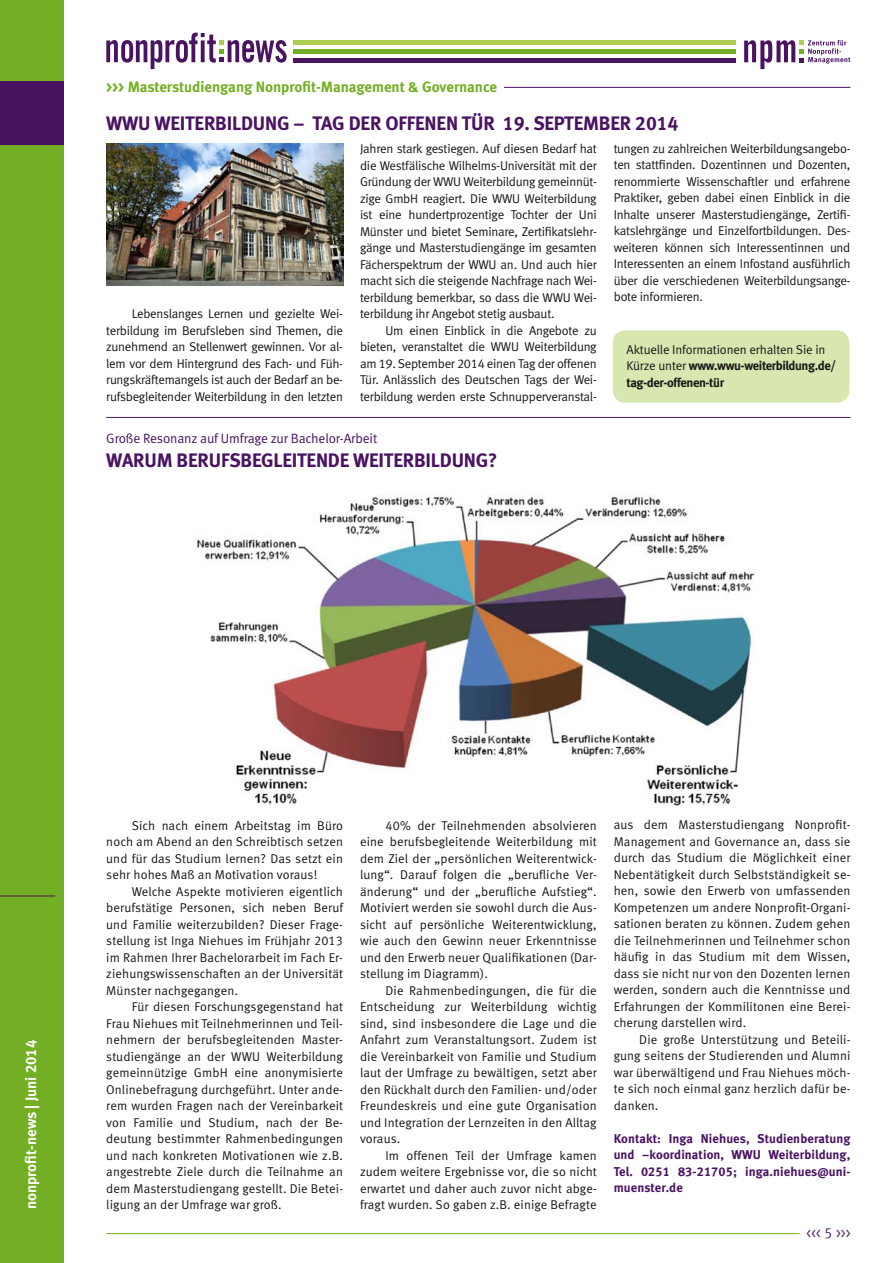
<style>
.page{position:relative;width:893px;height:1263px;background:#fff}
.page>*{position:absolute;margin:0;border:0;box-sizing:border-box;transform-origin:0 0}
.t1{font:19.5px "Meta Bold LF";letter-spacing:-.01em;color:#491362}
.t2{font:700 19.5px "Meta";letter-spacing:-.01em;color:#491362}
.t3{font:15px "Meta Bold LF";color:#73af24}
.t4{font:15px "Meta Bold LF";color:#fff}
.t5{font:15px "Meta Normal LF";color:#572e70}
.t6{font:13.5px "Meta Normal LF";letter-spacing:-.01em;color:#491362}
.t7{font:12.75px/16.5px "Meta Normal LF";letter-spacing:.005em;color:#181716;text-align:justify}
.t8{font:12.75px/16.5px "Meta Bold LF";letter-spacing:.01em;color:#491362;text-align:justify}
.t9{font:12.75px/16.5px "Meta Bold LF";letter-spacing:-.03em;color:#181716}
.s1{font-family:"Meta Normal LF"}
</style>
<div class="page">
<div style="left:0;top:0;width:64px;height:1263px;background:#73af24"></div>
<div style="left:0;top:81px;width:64px;height:64px;background:#491362"></div>
<svg style="left:106px;top:33px;width:181px;height:36px"></svg>
<hr style="left:293px;top:58px;width:443px;height:4px;background:#491362">
<div style="left:293px;top:49px;width:442px;height:5px;background:#73af24"></div>
<hr style="left:293px;top:40px;width:442px;height:4px;background:#aecc52">
<svg style="left:744px;top:40px;width:106px;height:29px"></svg>
<hr style="left:106px;top:1233px;width:744px;height:1px;background:#73af24">
<hr style="left:487px;top:87px;width:363px;height:1px;background:#491362">
<div style="left:106px;top:80px;width:398px;height:15px;background:#fff"></div>
<div style="left:800px;top:1223px;width:50px;height:30px;background:#fff"></div>
<hr style="left:106px;top:417px;width:744px;height:1px;background:#491362">
<hr style="left:0;top:896px;width:55px;height:1px;background:#491362">
<div style="left:613px;top:330px;width:236px;height:73px;background:#d8e6b0;border-radius:13px"></div>
<img style="left:197px;top:495px;width:557px;height:310px">
<img style="left:106px;top:144px;width:237px;height:141px">
<p class="t3" style="left:106px;top:78px;width:393px">&gt;&gt;&gt; Masterstudiengang Nonprofit-Management &amp; Governance</p>
<h1 class="t1" style="left:106px;top:112px;width:574px">WWU Weiterbildung – Tag der offenen Tür 19. September 2014</h1>
<p class="t7" style="left:106px;top:305px;width:238px;text-indent:26px">Lebenslanges Lernen und gezielte Wei&shy;terbildung im Berufsleben sind Themen, die zunehmend an Stellenwert gewinnen. Vor al&shy;lem vor dem Hintergrund des Fach- und Füh&shy;rungskräftemangels ist auch der Bedarf an be&shy;rufsbegleitender Weiterbildung in den letzten</p>
<p class="t7" style="left:360px;top:140px;width:238px">Jahren stark gestiegen. Auf diesen Bedarf hat die Westfälische Wilhelms-Universität mit der Gründung der WWU Weiterbildung gemeinnüt&shy;zige GmbH reagiert. Die WWU Weiterbildung ist eine hundertprozentige Tochter der Uni Münster und bietet Seminare, Zertifikatslehr&shy;gänge und Masterstudiengänge im gesamten Fächerspektrum der WWU an. Und auch hier macht sich die steigende Nachfrage nach Wei&shy;terbildung bemerkbar, so dass die WWU Wei&shy;terbildung ihr Angebot stetig ausbaut.</p>
<p class="t7" style="left:360px;top:322px;width:238px;text-indent:26px">Um einen Einblick in die Angebote zu bieten, veranstaltet die WWU Weiterbildung am 19. September 2014 einen Tag der offenen Tür. Anlässlich des Deutschen Tags der Wei&shy;terbildung werden erste Schnupperveranstal-</p>
<p class="t6" style="left:106px;top:430px;width:272px">Große Resonanz auf Umfrage zur Bachelor-Arbeit</p>
<h1 class="t2" style="left:106px;top:448px;width:393px">WARUM BERUFSBEGLEITENDE WEITERBILDUNG?</h1>
<p class="t7" style="left:614px;top:140px;width:238px">tungen zu zahlreichen Weiterbildungsangebo&shy;ten stattfinden. Dozentinnen und Dozenten, renommierte Wissenschaftler und erfahrene Praktiker, geben dabei einen Einblick in die Inhalte unserer Masterstudiengänge, Zertifi&shy;katslehrgänge und Einzelfortbildungen. Des&shy;weiteren können sich Interessentinnen und Interessenten an einem Infostand ausführlich über die verschiedenen Weiterbildungsange&shy;bote informieren.</p>
<p class="t7" style="left:626px;top:341px;width:201px">Aktuelle Informationen erhalten Sie in</p>
<p class="t9" style="left:626px;top:357px;width:211px"><span class="s1">Kürze unter</span> www.wwu-weiterbildung.de/ tag-der-offenen-tür</p>
<p class="t4" style="left:22px;top:1209px;width:171px;rotate:-90deg">nonprofit-news | Juni 2014</p>
<p class="t7" style="left:106px;top:817px;width:238px;text-indent:26px">Sich nach einem Arbeitstag im Büro noch am Abend an den Schreibtisch setzen und für das Studium lernen? Das setzt ein sehr hohes Maß an Motivation voraus!</p>
<p class="t7" style="left:106px;top:883px;width:238px;text-indent:26px">Welche Aspekte motivieren eigentlich berufstätige Personen, sich neben Beruf und Familie weiterzubilden? Dieser Frage&shy;stellung ist Inga Niehues im Frühjahr 2013 im Rahmen Ihrer Bachelorarbeit im Fach Er&shy;ziehungswissenschaften an der Universität Münster nachgegangen.</p>
<p class="t7" style="left:106px;top:998px;width:238px;text-indent:26px">Für diesen Forschungsgegenstand hat Frau Niehues mit Teilnehmerinnen und Teil&shy;nehmern der berufsbegleitenden Master&shy;studiengänge an der WWU Weiterbildung gemeinnützige GmbH eine anonymisierte Onlinebefragung durchgeführt. Unter ande&shy;rem wurden Fragen nach der Vereinbarkeit von Familie und Studium, nach der Be&shy;deutung bestimmter Rahmenbedingungen und nach konkreten Motivationen wie z.B. angestrebte Ziele durch die Teilnahme an dem Masterstudiengang gestellt. Die Betei&shy;ligung an der Umfrage war groß.</p>
<p class="t7" style="left:360px;top:817px;width:238px;text-indent:26px">40% der Teilnehmenden absolvieren eine berufsbegleitende Weiterbildung mit dem Ziel der „persönlichen Weiterentwick&shy;lung“. Darauf folgen die „berufliche Ver&shy;änderung“ und der „berufliche Aufstieg“.<br>Motiviert werden sie sowohl durch die Aus&shy;sicht auf persönliche Weiterentwicklung, wie auch den Gewinn neuer Erkenntnisse und den Erwerb neuer Qualifikationen (Dar&shy;stellung im Diagramm).</p>
<p class="t7" style="left:360px;top:982px;width:238px;text-indent:26px">Die Rahmenbedingungen, die für die Entscheidung zur Weiterbildung wichtig sind, sind insbesondere die Lage und die Anfahrt zum Veranstaltungsort. Zudem ist die Vereinbarkeit von Familie und Studium laut der Umfrage zu bewältigen, setzt aber den Rückhalt durch den Familien- und/oder Freundeskreis und eine gute Organisation und Integration der Lernzeiten in den Alltag voraus.</p>
<p class="t7" style="left:360px;top:1147px;width:238px;text-indent:26px">Im offenen Teil der Umfrage kamen zudem weitere Ergebnisse vor, die so nicht erwartet und daher auch zuvor nicht abge&shy;fragt wurden. So gaben z.B. einige Befragte</p>
<p class="t7" style="left:614px;top:817px;width:238px">aus dem Masterstudiengang Nonprofit-Management and Governance an, dass sie durch das Studium die Möglichkeit einer Nebentätigkeit durch Selbstständigkeit se&shy;hen, sowie den Erwerb von umfassenden Kompetenzen um andere Nonprofit-Organi&shy;sationen beraten zu können. Zudem gehen die Teilnehmerinnen und Teilnehmer schon häufig in das Studium mit dem Wissen, dass sie nicht nur von den Dozenten lernen werden, sondern auch die Kenntnisse und Erfahrungen der Kommilitonen eine Berei&shy;cherung darstellen wird.</p>
<p class="t7" style="left:614px;top:1031px;width:238px;text-indent:26px">Die große Unterstützung und Beteili&shy;gung seitens der Studierenden und Alumni war überwältigend und Frau Niehues möch&shy;te sich noch einmal ganz herzlich dafür be&shy;danken.</p>
<p class="t8" style="left:614px;top:1130px;width:238px">Kontakt: Inga Niehues, Studienberatung und –koordination, WWU Weiterbildung, Tel. 0251 83-21705; inga.niehues@uni&shy;muenster.de</p>
<p class="t5" style="left:807px;top:1224px;width:45px">&lt;&lt;&lt; 5 &gt;&gt;&gt;</p>
</div>
